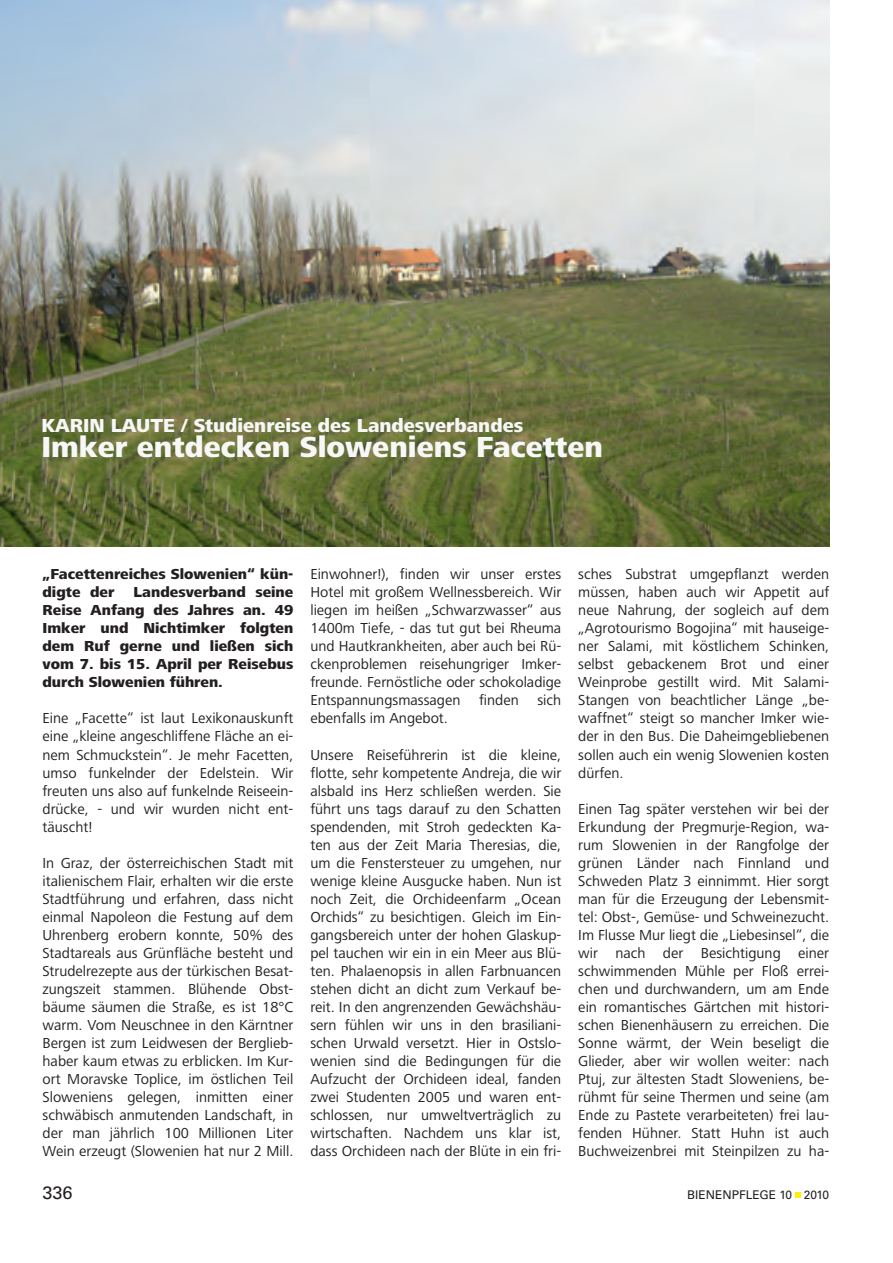
<style>
.page{position:relative;width:893px;height:1263px;background:#fff}
.page>*{position:absolute;margin:0;border:0;box-sizing:border-box;transform-origin:0 0}
.t1{font:800 30px "Frutiger Next LT";color:#f7f7f8}
.t2{font:800 19.5px "Frutiger Next LT";color:#f7f7f8}
.t3{font:18px "Univers";color:#231f20}
.t4{font:15px/18px "Frutiger Next LT";color:#231f20;text-align:justify}
.t5{font:800 15px/18px "Frutiger Next LT";color:#231f20}
.t6{font:12px "Univers";color:#231f20}
</style>
<div class="page">
<img style="left:0;top:0;width:829px;height:546px">
<svg style="left:795px;top:1193px;width:5px;height:5px"></svg>
<h2 class="t2" style="left:41px;top:414px;width:483px">KARIN LAUTE / Studienreise des Landesverbandes</h2>
<h1 class="t1" style="left:41px;top:430px;width:563px">Imker entdecken Sloweniens Facetten</h1>
<p class="t5" style="left:43px;top:565px;width:252px">„Facettenreiches Slowenien“ kün&shy;digte der</p>
<p class="t5" style="left:43px;top:583px;width:252px;text-align:justify;text-indent:91px">Landesverband seine Reise Anfang des Jahres an. 49<br>Imker und Nichtimker folgten dem Ruf gerne und ließen sich vom 7. bis 15. April per Reisebus durch Slowenien führen.</p>
<p class="t4" style="left:43px;top:709px;width:252px">Eine „Facette“ ist laut Lexikonauskunft eine „kleine angeschliffene Fläche an ei&shy;nem Schmuckstein“. Je mehr Facetten, umso funkelnder der Edelstein. Wir freuten uns also auf funkelnde Reiseein&shy;drücke, - und wir wurden nicht ent&shy;täuscht!</p>
<p class="t4" style="left:43px;top:853px;width:252px">In Graz, der österreichischen Stadt mit italienischem Flair, erhalten wir die erste Stadtführung und erfahren, dass nicht einmal Napoleon die Festung auf dem Uhrenberg erobern konnte, 50% des Stadtareals aus Grünfläche besteht und Strudelrezepte aus der türkischen Besat&shy;zungszeit stammen. Blühende Obst&shy;bäume säumen die Straße, es ist 18°C warm. Vom Neuschnee in den Kärntner Bergen ist zum Leidwesen der Berglieb&shy;haber kaum etwas zu erblicken. Im Kur&shy;ort Moravske Toplice, im östlichen Teil Sloweniens gelegen, inmitten einer schwäbisch anmutenden Landschaft, in der man jährlich 100 Millionen Liter Wein erzeugt (Slowenien hat nur 2 Mill.</p>
<p class="t4" style="left:310px;top:565px;width:252px">Einwohner!), finden wir unser erstes Hotel mit großem Wellnessbereich. Wir liegen im heißen „Schwarzwasser“ aus 1400m Tiefe, - das tut gut bei Rheuma und Hautkrankheiten, aber auch bei Rü&shy;ckenproblemen reisehungriger Imker&shy;freunde. Fernöstliche oder schokoladige Entspannungsmassagen finden sich ebenfalls im Angebot.</p>
<p class="t4" style="left:310px;top:745px;width:252px">Unsere Reiseführerin ist die kleine, flotte, sehr kompetente Andreja, die wir alsbald ins Herz schließen werden. Sie führt uns tags darauf zu den Schatten spendenden, mit Stroh gedeckten Ka&shy;ten aus der Zeit Maria Theresias, die, um die Fenstersteuer zu umgehen, nur wenige kleine Ausgucke haben. Nun ist noch Zeit, die Orchideenfarm „Ocean Orchids“ zu besichtigen. Gleich im Ein&shy;gangsbereich unter der hohen Glaskup&shy;pel tauchen wir ein in ein Meer aus Blü&shy;ten. Phalaenopsis in allen Farbnuancen stehen dicht an dicht zum Verkauf be&shy;reit. In den angrenzenden Gewächshäu&shy;sern fühlen wir uns in den brasiliani&shy;schen Urwald versetzt. Hier in Ostslo&shy;wenien sind die Bedingungen für die Aufzucht der Orchideen ideal, fanden zwei Studenten 2005 und waren ent&shy;schlossen, nur umweltverträglich zu wirtschaften. Nachdem uns klar ist, dass Orchideen nach der Blüte in ein fri-</p>
<p class="t4" style="left:578px;top:565px;width:252px">sches Substrat umgepflanzt werden müssen, haben auch wir Appetit auf neue Nahrung, der sogleich auf dem „Agrotourismo Bogojina“ mit hauseige&shy;ner Salami, mit köstlichem Schinken, selbst gebackenem Brot und einer Weinprobe gestillt wird. Mit Salami-Stangen von beachtlicher Länge „be&shy;waffnet“ steigt so mancher Imker wie&shy;der in den Bus. Die Daheimgebliebenen sollen auch ein wenig Slowenien kosten dürfen.</p>
<p class="t4" style="left:578px;top:799px;width:252px">Einen Tag später verstehen wir bei der Erkundung der Pregmurje-Region, wa&shy;rum Slowenien in der Rangfolge der grünen Länder nach Finnland und Schweden Platz 3 einnimmt. Hier sorgt man für die Erzeugung der Lebensmit&shy;tel: Obst-, Gemüse- und Schweinezucht.<br>Im Flusse Mur liegt die „Liebesinsel“, die wir nach der Besichtigung einer schwimmenden Mühle per Floß errei&shy;chen und durchwandern, um am Ende ein romantisches Gärtchen mit histori&shy;schen Bienenhäusern zu erreichen. Die Sonne wärmt, der Wein beseligt die Glieder, aber wir wollen weiter: nach Ptuj, zur ältesten Stadt Sloweniens, be&shy;rühmt für seine Thermen und seine (am Ende zu Pastete verarbeiteten) frei lau&shy;fenden Hühner. Statt Huhn ist auch Buchweizenbrei mit Steinpilzen zu ha-</p>
<p class="t3" style="left:43px;top:1182px;width:32px">336</p>
<p class="t6" style="left:687px;top:1188px;width:144px">BIENENPFLEGE 10 2010</p>
</div>
